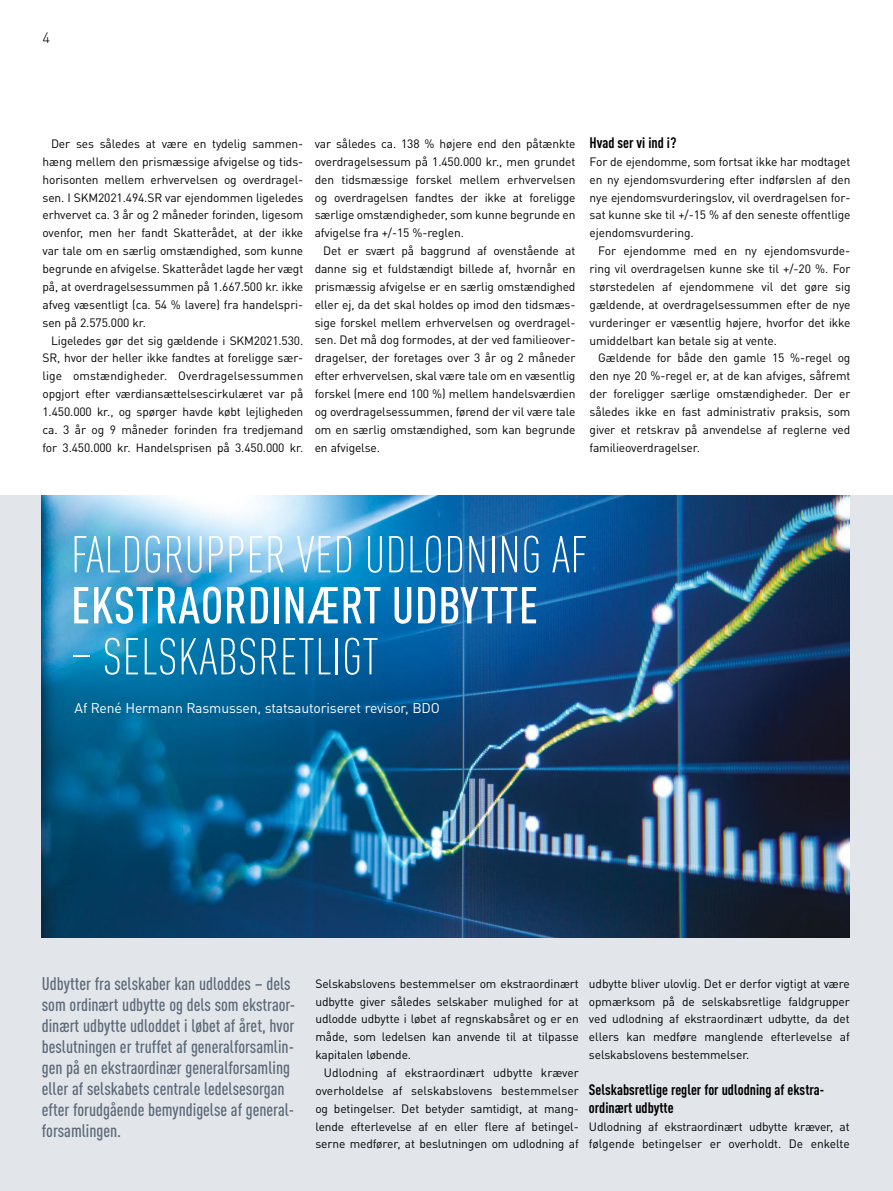
<style>
.page{position:relative;width:893px;height:1191px;background:#fff}
.page>*{position:absolute;margin:0;border:0;box-sizing:border-box;transform-origin:0 0}
.t1{font:300 condensed 51px "DINOT";letter-spacing:.01em;color:#fff}
.t2{font:500 condensed 51px "DINOT";letter-spacing:.01em;color:#fff}
.t3{font:500 condensed 18px/21px "DINOT";color:#5b6877}
.t4{font:700 condensed 15px/18px "DINOT";color:#000}
.t5{font:300 15px "DINOT";color:#000}
.t6{font:13.95px "DINOT";letter-spacing:-.01em;color:#fff}
.t7{font:12px/17.9px "DINOT";letter-spacing:-.01em;color:#000;text-align:justify}
</style>
<div class="page">
<div style="left:0;top:496px;width:893px;height:695px;background:#e2e6ea"></div>
<img style="left:42px;top:495px;width:808px;height:442px">
<p class="t5" style="left:43px;top:28px;width:9px">4</p>
<p class="t7" style="left:43px;top:135px;width:262px;text-indent:9px">Der ses således at være en tydelig sammen&shy;hæng mellem den prismæssige afvigelse og tids&shy;horisonten mellem erhvervelsen og overdragel&shy;sen. I SKM2021.494.SR var ejendommen ligeledes erhvervet ca. 3 år og 2 måneder forinden, ligesom ovenfor, men her fandt Skatterådet, at der ikke var tale om en særlig omstændighed, som kunne begrunde en afvigelse. Skatterådet lagde her vægt på, at overdragelsessummen på 1.667.500 kr. ikke afveg væsentligt (ca. 54 % lavere) fra handelspri&shy;sen på 2.575.000 kr.</p>
<p class="t7" style="left:43px;top:331px;width:262px;text-indent:9px">Ligeledes gør det sig gældende i SKM2021.530.<br>SR, hvor der heller ikke fandtes at foreligge sær&shy;lige omstændigheder. Overdragelsessummen opgjort efter værdiansættelsescirkulæret var på 1.450.000 kr., og spørger havde købt lejligheden ca. 3 år og 9 måneder forinden fra tredjemand for 3.450.000 kr. Handelsprisen på 3.450.000 kr.</p>
<p class="t7" style="left:315px;top:134px;width:262px">var således ca. 138 % højere end den påtænkte overdragelsessum på 1.450.000 kr., men grundet den tidsmæssige forskel mellem erhvervelsen og overdragelsen fandtes der ikke at foreligge særlige omstændigheder, som kunne begrunde en afvigelse fra +/-15 %-reglen.</p>
<p class="t7" style="left:315px;top:242px;width:262px;text-indent:9px">Det er svært på baggrund af ovenstående at danne sig et fuldstændigt billede af, hvornår en prismæssig afvigelse er en særlig omstændighed eller ej, da det skal holdes op imod den tidsmæs&shy;sige forskel mellem erhvervelsen og overdragel&shy;sen. Det må dog formodes, at der ved familieover&shy;dragelser, der foretages over 3 år og 2 måneder efter erhvervelsen, skal være tale om en væsentlig forskel (mere end 100 %) mellem handelsværdien og overdragelsessummen, førend der vil være tale om en særlig omstændighed, som kan begrunde en afvigelse.</p>
<p class="t4" style="left:590px;top:133px;width:88px">Hvad ser vi ind i?</p>
<p class="t7" style="left:590px;top:152px;width:262px">For de ejendomme, som fortsat ikke har modtaget en ny ejendomsvurdering efter indførslen af den nye ejendomsvurderingslov, vil overdragelsen for&shy;sat kunne ske til +/-15 % af den seneste offentlige ejendomsvurdering.</p>
<p class="t7" style="left:590px;top:242px;width:262px;text-indent:9px">For ejendomme med en ny ejendomsvurde&shy;ring vil overdragelsen kunne ske til +/-20 %. For størstedelen af ejendommene vil det gøre sig gældende, at overdragelsessummen efter de nye vurderinger er væsentlig højere, hvorfor det ikke umiddelbart kan betale sig at vente.</p>
<p class="t7" style="left:590px;top:349px;width:262px;text-indent:9px">Gældende for både den gamle 15 %-regel og den nye 20 %-regel er, at de kan afviges, såfremt der foreligger særlige omstændigheder. Der er således ikke en fast administrativ praksis, som giver et retskrav på anvendelse af reglerne ved familieoverdragelser.</p>
<h1 class="t1" style="left:71px;top:525px;width:519px">FALDGRUPPER VED UDLODNING AF</h1>
<h1 class="t2" style="left:71px;top:575px;width:469px">EKSTRAORDINÆRT UDBYTTE</h1>
<h1 class="t1" style="left:71px;top:627px;width:309px">– SELSKABSRETLIGT</h1>
<p class="t6" style="left:75px;top:699px;width:367px">Af René Hermann Rasmussen, statsautoriseret revisor, BDO</p>
<p class="t3" style="left:42px;top:973px;width:255px">Udbytter fra selskaber kan udloddes – dels som ordinært udbytte og dels som ekstraor&shy;dinært udbytte udloddet i løbet af året, hvor beslutningen er truffet af generalforsamlin&shy;gen på en ekstraordinær generalforsamling eller af selskabets centrale ledelsesorgan efter forudgående bemyndigelse af general&shy;forsamlingen.</p>
<p class="t7" style="left:315px;top:974px;width:265px">Selskabslovens bestemmelser om ekstraordinært udbytte giver således selskaber mulighed for at udlodde udbytte i løbet af regnskabsåret og er en måde, som ledelsen kan anvende til at tilpasse kapitalen løbende.</p>
<p class="t7" style="left:315px;top:1063px;width:265px;text-indent:9px">Udlodning af ekstraordinært udbytte kræver overholdelse af selskabslovens bestemmelser og betingelser. Det betyder samtidigt, at mang&shy;lende efterlevelse af en eller flere af betingel&shy;serne medfører, at beslutningen om udlodning af</p>
<p class="t7" style="left:589px;top:974px;width:262px">udbytte bliver ulovlig. Det er derfor vigtigt at være opmærksom på de selskabsretlige faldgrupper ved udlodning af ekstraordinært udbytte, da det ellers kan medføre manglende efterlevelse af selskabslovens bestemmelser.</p>
<p class="t4" style="left:589px;top:1080px;width:237px">Selskabsretlige regler for udlodning af ekstra&shy;ordinært udbytte</p>
<p class="t7" style="left:589px;top:1117px;width:262px">Udlodning af ekstraordinært udbytte kræver, at følgende betingelser er overholdt. De enkelte</p>
</div>
